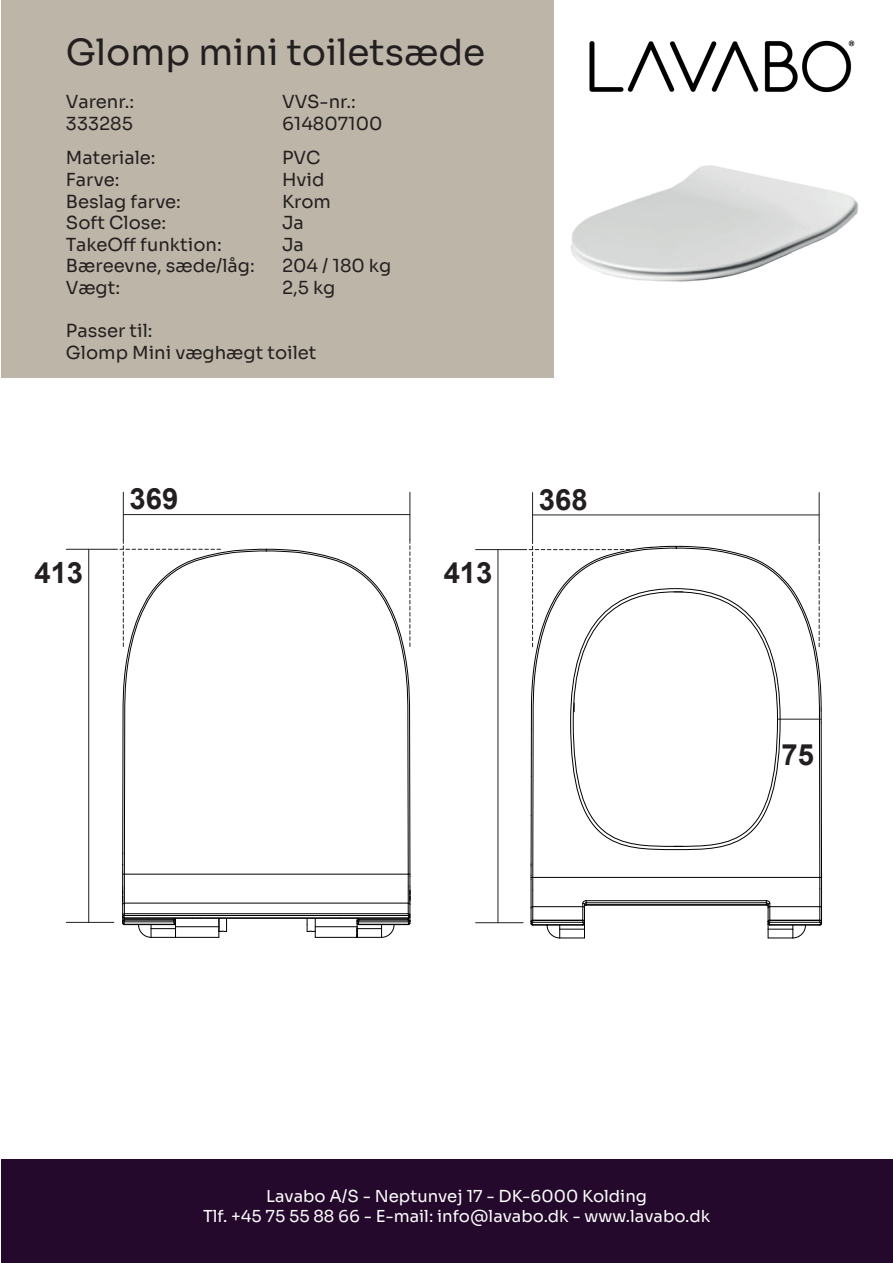
<style>
.page{position:relative;width:893px;height:1263px;background:#fff}
.page>*{position:absolute;margin:0;border:0;box-sizing:border-box;transform-origin:0 0}
.t1{font:36px "Sora";color:#231f20}
.t2{font:700 29.25px "Arial";color:#231f20}
.t3{font:18px/21.6px "Sora";color:#231f20}
.t4{font:16.5px/19.8px "Sora";color:#fff;text-align:center}
</style>
<div class="page">
<div style="left:1px;top:1160px;width:892px;height:103px;background:#24092c"></div>
<div style="left:1px;top:0;width:552px;height:377px;background:#bdb5a7"></div>
<img style="left:589px;top:40px;width:266px;height:53px">
<img style="left:570px;top:165px;width:289px;height:117px">
<hr style="left:315px;top:937px;width:42px;height:1px;background:#000">
<hr style="left:315px;top:926px;width:42px;height:1px;background:#000">
<hr style="left:176px;top:937px;width:43px;height:1px;background:#000">
<svg style="left:266px;top:491px;width:144px;height:383px"></svg>
<hr style="left:176px;top:926px;width:43px;height:1px;background:#000">
<svg style="left:124px;top:551px;width:142px;height:323px"></svg>
<hr style="left:359px;top:924px;width:49px;height:1px;background:#000">
<hr style="left:124px;top:903px;width:284px;height:1px;background:#000">
<svg style="left:307px;top:919px;width:9px;height:18px"></svg>
<svg style="left:218px;top:919px;width:9px;height:18px"></svg>
<hr style="left:124px;top:915px;width:284px;height:1px;background:#000">
<hr style="left:124px;top:918px;width:284px;height:1px;background:#000">
<hr style="left:124px;top:874px;width:284px;height:1px;background:#000">
<svg style="left:266px;top:551px;width:143px;height:323px"></svg>
<hr style="left:359px;top:919px;width:49px;height:1px;background:#000">
<hr style="left:359px;top:920px;width:49px;height:1px;background:#000">
<hr style="left:359px;top:921px;width:49px;height:1px;background:#000">
<svg style="left:357px;top:918px;width:38px;height:20px"></svg>
<svg style="left:122px;top:872px;width:54px;height:66px"></svg>
<hr style="left:124px;top:913px;width:284px;height:1px;background:#000">
<svg style="left:408px;top:874px;width:3px;height:51px"></svg>
<hr style="left:88px;top:549px;width:1px;height:373px;background:#231f20">
<hr style="left:66px;top:549px;width:48px;height:1px;background:#231f20">
<hr style="left:66px;top:922px;width:48px;height:1px;background:#231f20">
<hr style="left:123px;top:514px;width:287px;height:1px;background:#231f20">
<hr style="left:410px;top:492px;width:1px;height:48px;background:#231f20">
<hr style="left:123px;top:492px;width:1px;height:48px;background:#231f20">
<svg style="left:114px;top:540px;width:107px;height:107px"></svg>
<svg style="left:410px;top:540px;width:1px;height:107px"></svg>
<hr style="left:498px;top:550px;width:1px;height:373px;background:#231f20">
<hr style="left:476px;top:549px;width:47px;height:1px;background:#231f20">
<hr style="left:476px;top:922px;width:47px;height:1px;background:#231f20">
<hr style="left:533px;top:515px;width:286px;height:1px;background:#231f20">
<hr style="left:819px;top:492px;width:1px;height:48px;background:#231f20">
<hr style="left:532px;top:492px;width:1px;height:48px;background:#231f20">
<svg style="left:523px;top:540px;width:299px;height:399px"></svg>
<h1 class="t1" style="left:66px;top:22px;width:421px">Glomp mini toiletsæde</h1>
<p class="t3" style="left:66px;top:89px;width:70px">Varenr.:</p>
<p class="t3" style="left:282px;top:89px;width:75px">VVS-nr.:</p>
<p class="t3" style="left:66px;top:111px;width:68px">333285</p>
<p class="t3" style="left:282px;top:111px;width:102px">614807100</p>
<p class="t3" style="left:66px;top:145px;width:91px">Materiale:</p>
<p class="t3" style="left:282px;top:145px;width:40px">PVC</p>
<p class="t3" style="left:66px;top:167px;width:55px">Farve:</p>
<p class="t3" style="left:282px;top:167px;width:44px">Hvid</p>
<p class="t3" style="left:66px;top:189px;width:117px">Beslag farve:</p>
<p class="t3" style="left:282px;top:189px;width:51px">Krom</p>
<p class="t3" style="left:66px;top:210px;width:102px">Soft Close:</p>
<p class="t3" style="left:282px;top:210px;width:23px">Ja</p>
<p class="t3" style="left:66px;top:232px;width:157px">TakeOff funktion:</p>
<p class="t3" style="left:282px;top:232px;width:23px">Ja</p>
<p class="t3" style="left:66px;top:253px;width:190px">Bæreevne, sæde/låg:</p>
<p class="t3" style="left:282px;top:253px;width:111px">204 / 180 kg</p>
<p class="t3" style="left:66px;top:275px;width:56px">Vægt:</p>
<p class="t3" style="left:282px;top:275px;width:55px">2,5 kg</p>
<p class="t3" style="left:66px;top:318px;width:252px">Passer til:<br>Glomp Mini væghægt toilet</p>
<h2 class="t2" style="left:34px;top:552px;width:50px">413</h2>
<h2 class="t2" style="left:130px;top:478px;width:50px">369</h2>
<h2 class="t2" style="left:444px;top:552px;width:50px">413</h2>
<h2 class="t2" style="left:539px;top:479px;width:50px">368</h2>
<h2 class="t2" style="left:781px;top:734px;width:34px">75</h2>
<p class="t4" style="left:203px;top:1184px;width:509px">Lavabo A/S - Neptunvej 17 - DK-6000 Kolding<br>Tlf. +45 75 55 88 66 - E-mail: info@lavabo.dk - www.lavabo.dk</p>
</div>
